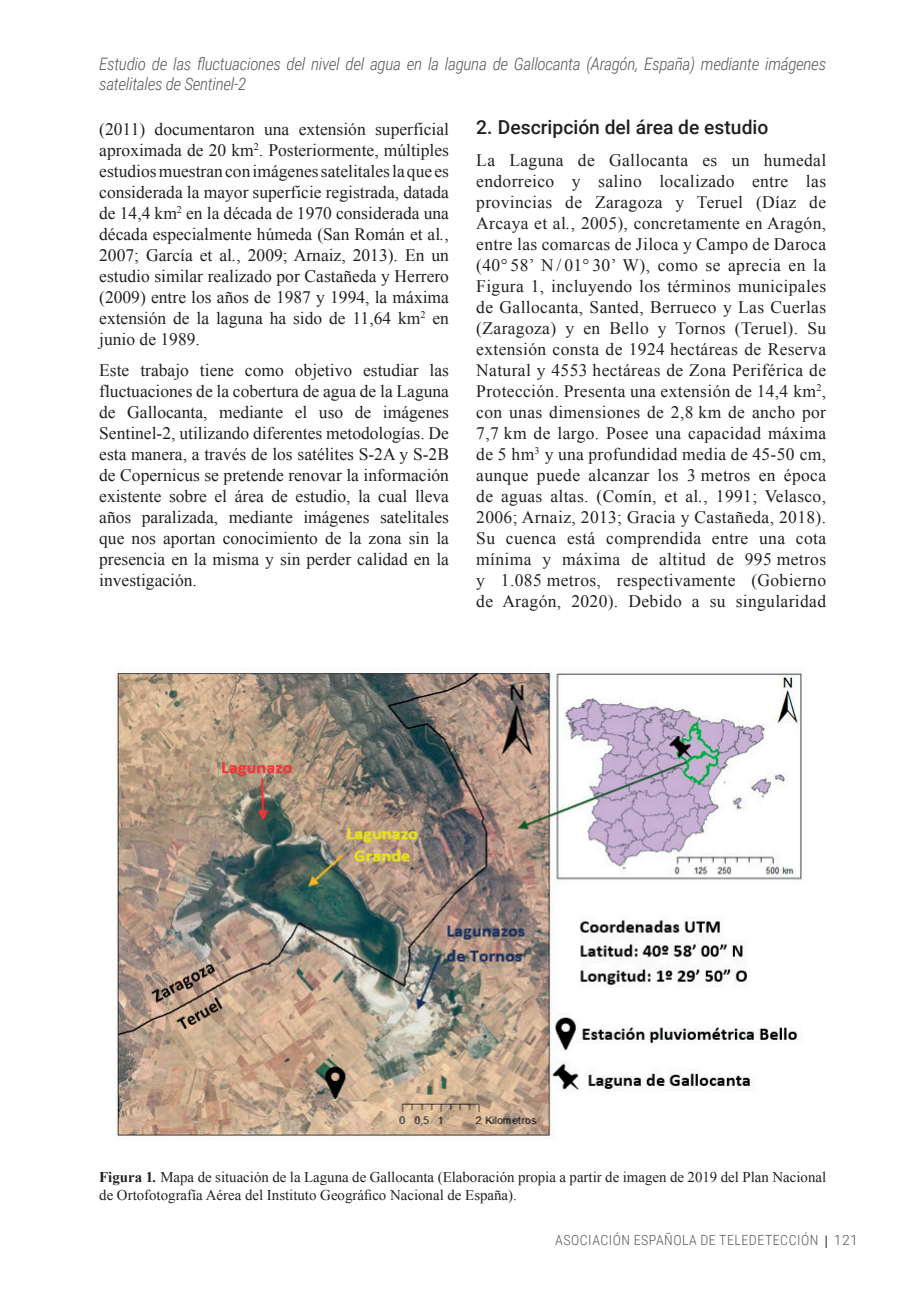
<style>
.page{position:relative;width:908px;height:1300px;background:#fff}
.page>*{position:absolute;margin:0;border:0;box-sizing:border-box;transform-origin:0 0}
.t1{font:500 19.25px "Roboto";color:#231f20}
.TD_06_TXT_GRAL_esp{font:17.5px/21px "Times New Roman";color:#231f20;text-align:justify}
.t2{font:italic 300 17.15px/20.7px "Roboto Condensed";letter-spacing:-.02em;color:#57585a}
.TD_09_PIE_FOTO{font:14.88px/17.8px "Times New Roman";color:#231f20}
.t3{font:300 14px "Roboto Condensed";letter-spacing:.035em;color:#57585a}
.t4{font:300 14px "Roboto";color:#57585a}
.s1{font-style:italic}
.s2{font-weight:700}
.s3{font-weight:700;font-style:italic}
</style>
<div class="page">
<svg style="left:826px;top:1235px;width:1px;height:13px"></svg>
<img style="left:115px;top:667px;width:689px;height:473px">
<p class="t2" style="left:99px;top:53px;width:728px">Estudio de las fluctuaciones del nivel del agua en la laguna de Gallocanta (Aragón, España) mediante imágenes satelitales de Sentinel-2</p>
<p class="TD_06_TXT_GRAL_esp" style="left:99px;top:118px;width:351px">(2011) documentaron una extensión superficial aproximada de 20 km<sup>2</sup>. Posteriormente, múltiples estudios muestran con imágenes satelitales la que es considerada la mayor superficie registrada, datada de 14,4 km<sup>2</sup> en la década de 1970 considerada una década especialmente húmeda (San Román et al<span class="s1">.</span>, 2007; García et al<span class="s1">.</span>, 2009; Arnaiz, 2013). En un estudio similar realizado por Castañeda y Herrero (2009) entre los años de 1987 y 1994, la máxima extensión de la laguna ha sido de 11,64 km<sup>2</sup> en junio de 1989.</p>
<p class="TD_06_TXT_GRAL_esp" style="left:99px;top:359px;width:351px">Este trabajo tiene como objetivo estudiar las fluctuaciones de la cobertura de agua de la Laguna de Gallocanta, mediante el uso de imágenes Sentinel-2, utilizando diferentes metodologías. De esta manera, a través de los satélites S-2A y S-2B de Copernicus se pretende renovar la información existente sobre el área de estudio, la cual lleva años paralizada, mediante imágenes satelitales que nos aportan conocimiento de la zona sin la presencia en la misma y sin perder calidad en la investigación.</p>
<p class="t1" style="left:476px;top:114px;width:294px">2. Descripción del área de estudio</p>
<p class="TD_06_TXT_GRAL_esp" style="left:476px;top:149px;width:351px">La Laguna de Gallocanta es un humedal endorreico y salino localizado entre las provincias de Zaragoza y Teruel (Díaz de Arcaya et al<span class="s1">.</span>, 2005), concretamente en Aragón, entre las comarcas de Jiloca y Campo de Daroca (40° 58’ N / 01° 30’ W), como se aprecia en la Figura 1, incluyendo los términos municipales de Gallocanta, Santed, Berrueco y Las Cuerlas (Zaragoza) y en Bello y Tornos (Teruel). Su extensión consta de 1924 hectáreas de Reserva Natural y 4553 hectáreas de Zona Periférica de Protección. Presenta una extensión de 14,4 km<sup>2</sup>, con unas dimensiones de 2,8 km de ancho por 7,7 km de largo. Posee una capacidad máxima de 5 hm<sup>3</sup> y una profundidad media de 45-50 cm, aunque puede alcanzar los 3 metros en época de aguas altas. (Comín, et al<span class="s1">.</span>, 1991; Velasco, 2006; Arnaiz, 2013; Gracia y Castañeda, 2018).<br>Su cuenca está comprendida entre una cota mínima y máxima de altitud de 995 metros y 1.085 metros, respectivamente (Gobierno de Aragón, 2020). Debido a su singularidad</p>
<p class="TD_09_PIE_FOTO" style="left:99px;top:1167px;width:728px"><span class="s2">Figura 1</span><span class="s3">.</span> Mapa de situación de la Laguna de Gallocanta (Elaboración propia a partir de imagen de 2019 del Plan Nacional de Ortofotografía Aérea del Instituto Geográfico Nacional de España).</p>
<p class="t3" style="left:555px;top:1230px;width:265px">ASOCIACIÓN ESPAÑOLA DE TELEDETECCIÓN</p>
<p class="t4" style="left:834px;top:1230px;width:26px">121</p>
</div>
